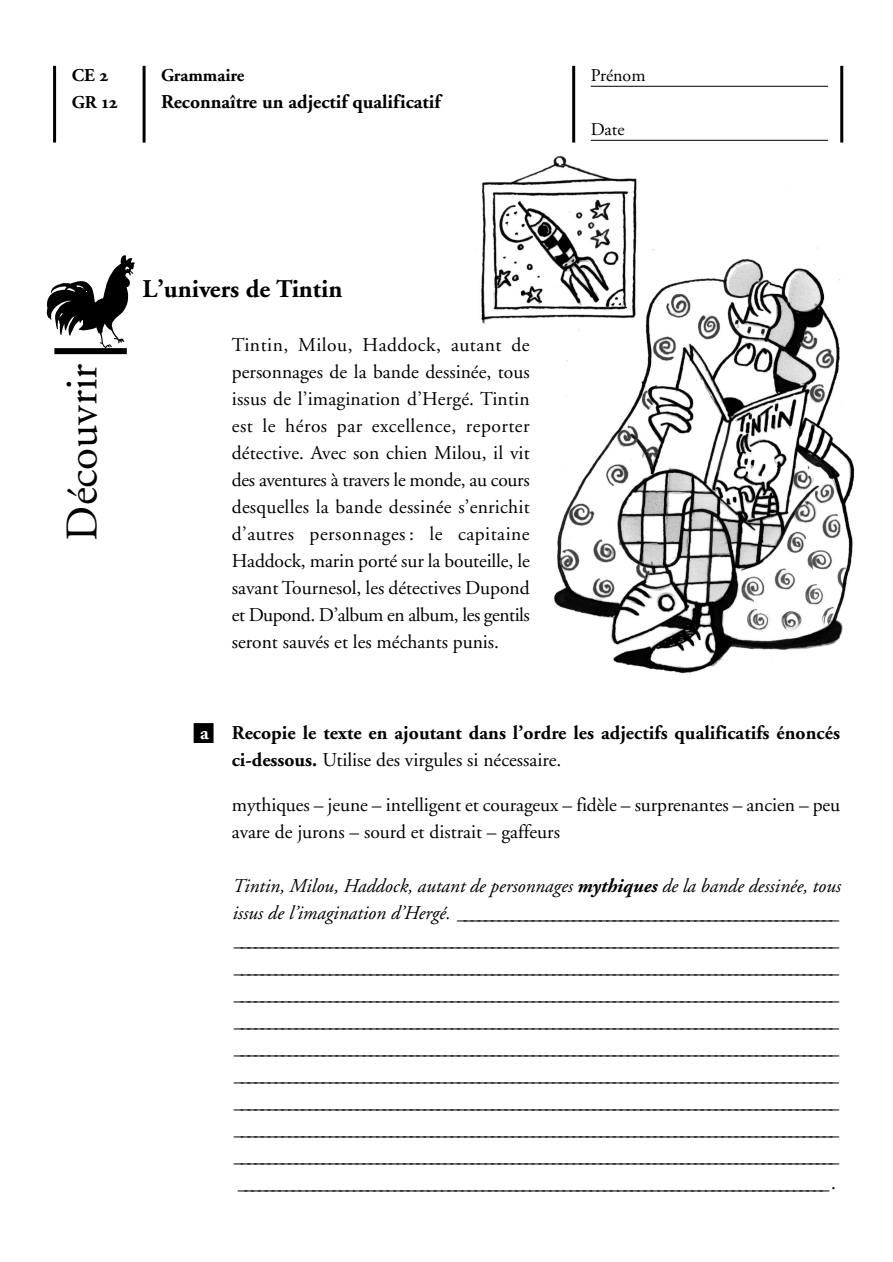
<style>
.page{position:relative;width:893px;height:1262px;background:#fff}
.page>*{position:absolute;margin:0;border:0;box-sizing:border-box;transform-origin:0 0}
.t1{font:45px "B Garamond";color:#000}
.t2{font:700 25.5px "B Garamond";color:#000}
.t3{font:19.5px/27px "B Garamond";letter-spacing:-.005em;color:#000;text-align:justify}
.t4{font:700 19.5px/27px "B Garamond";letter-spacing:.005em;color:#000}
.t5{font:700 18px/27px "B Garamond";color:#000}
.t6{font:18px "B Garamond";color:#000}
.s1{font-weight:400;font-size:36px}
.s2{color:#fff}
.s3{font-weight:400}
.s4{font-style:italic}
.s5{font-weight:700;font-style:italic}
</style>
<div class="page">
<img style="left:481px;top:155px;width:374px;height:519px">
<hr style="left:53px;top:66px;width:3px;height:76px;background:#000">
<svg style="left:142px;top:66px;width:4px;height:76px"></svg>
<hr style="left:572px;top:66px;width:3px;height:76px;background:#000">
<hr style="left:840px;top:66px;width:3px;height:76px;background:#000">
<hr style="left:590px;top:86px;width:238px;height:1px;background:#000">
<hr style="left:590px;top:140px;width:238px;height:1px;background:#000">
<div style="left:54px;top:348px;width:73px;height:6px;background:#000"></div>
<svg style="left:46px;top:255px;width:89px;height:94px"></svg>
<p class="t5" style="left:72px;top:63px;width:47px">CE 2<br>GR 12</p>
<p class="t5" style="left:161px;top:63px;width:85px">Grammaire</p>
<p class="t4" style="left:161px;top:90px;width:281px">Reconnaître un adjectif qualificatif</p>
<h1 class="t1" style="left:65px;top:540px;width:178px;rotate:-90deg">Découvrir</h1>
<h2 class="t2" style="left:142px;top:279px;width:201px">L’univers de Tintin</h2>
<p class="t3" style="left:232px;top:333px;width:299px">Tintin, Milou, Haddock, autant de personnages de la bande dessinée, tous issus de l’imagination d’Hergé. Tintin est le héros par excellence, reporter détective. Avec son chien Milou, il vit des aventures à travers le monde, au cours desquelles la bande dessinée s’enrichit d’autres personnages : le capitaine Haddock, marin porté sur la bouteille, le savant Tournesol, les détectives Dupond et Dupond. D’album en album, les gentils seront sauvés et les méchants punis.</p>
<p class="t6" style="left:590px;top:68px;width:56px">Prénom</p>
<p class="t6" style="left:590px;top:122px;width:35px">Date</p>
<p class="t4" style="left:232px;top:720px;width:609px;text-indent:-39px"><span class="s1">•</span><span class="s2">a</span> Recopie le texte en ajoutant dans l’ordre les adjectifs qualificatifs énoncés ci-dessous. <span class="s3">Utilise des virgules si nécessaire.</span></p>
<p class="t3" style="left:232px;top:792px;width:610px">mythiques – jeune – intelligent et courageux – fidèle – surprenantes – ancien – peu avare de jurons – sourd et distrait – gaffeurs</p>
<p class="t3" style="left:232px;top:873px;width:610px"><span class="s4">Tintin, Milou, Haddock, autant de personnages</span> <span class="s5">mythiques</span> <span class="s4">de la bande dessinée, tous issus de l’imagination d’Hergé.</span> ________________________________________________________ _________________________________________________________________________________________ _________________________________________________________________________________________ _________________________________________________________________________________________ _________________________________________________________________________________________ _________________________________________________________________________________________ _________________________________________________________________________________________ _________________________________________________________________________________________ _________________________________________________________________________________________ _________________________________________________________________________________________ _______________________________________________________________________________________ .</p>
</div>
